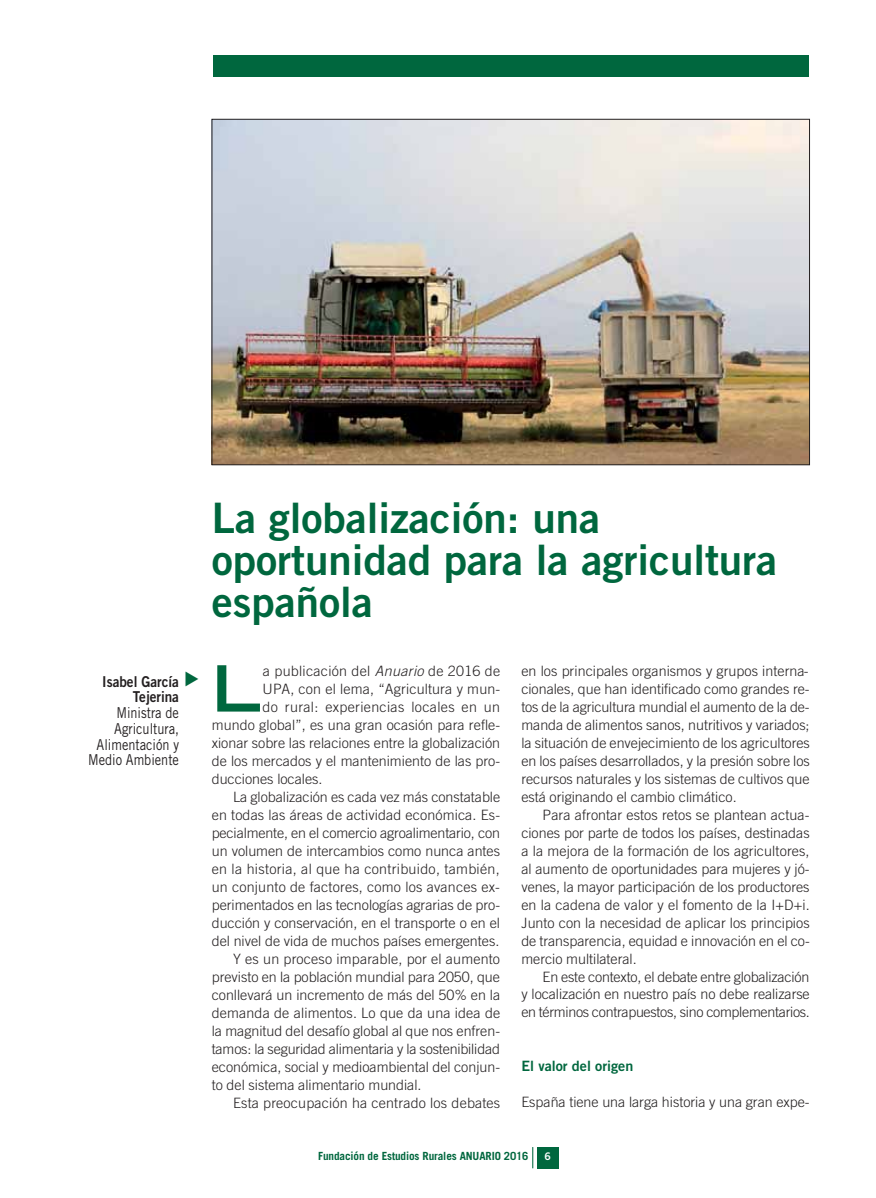
<style>
.page{position:relative;width:876px;height:1198px;background:#fff}
.page>*{position:absolute;margin:0;border:0;box-sizing:border-box;transform-origin:0 0}
.t1{font:700 expanded 63.75px "Trade Gothic LH";color:#00673e}
.t2{font:42px/42px "Trade Gothic Bold Two";color:#00673e}
.t3{font:15px/15.8px "Trade Gothic";color:#231f20;text-align:right;scale:.85 1}
.t4{font:15px/15.8px "Trade Gothic Bold Two";color:#231f20;text-align:right;scale:.9 1}
.t5{font:300 14.25px/18px "Trade Gothic";color:#231f20;text-align:justify}
.t6{font:300 14.25px "Trade Gothic";letter-spacing:.02em;color:#231f20}
.t7{font:300 14.25px "Trade Gothic";letter-spacing:.025em;color:#231f20}
.t8{font:14.25px "Trade Gothic Bold Two";color:#00673e}
.t9{font:700 11.25px "Trade Gothic";letter-spacing:-.01em;color:#00673e}
.t10{font:10.5px "Trade Gothic Bold Two";color:#fff}
.s1{font-style:italic}
</style>
<div class="page">
<div style="left:537px;top:1147px;width:21px;height:21px;background:#00673e"></div>
<svg style="left:532px;top:1147px;width:1px;height:21px"></svg>
<div style="left:213px;top:55px;width:595px;height:22px;background:#00673e"></div>
<img style="left:214px;top:121px;width:593px;height:342px">
<p class="t4" style="left:102px;top:675px;width:87px">Isabel García<br>Tejerina</p>
<p class="t3" style="left:88px;top:706px;width:108px">Ministra de<br>Agricultura,<br>Alimentación y<br>Medio Ambiente</p>
<h2 class="t2" style="left:212px;top:500px;width:567px">La globalización: una oportunidad para la agricultura española</h2>
<h1 class="t1" style="left:212px;top:665px;width:51px">L</h1>
<p class="t6" style="left:263px;top:665px;width:239px">a publicación del <span class="s1">Anuario</span> de 2016 de</p>
<p class="t5" style="left:262px;top:681px;width:239px">UPA, con el lema, “Agricultura y mun-</p>
<p class="t7" style="left:262px;top:701px;width:239px">do rural: experiencias locales en un</p>
<p class="t5" style="left:212px;top:717px;width:290px">mundo global”, es una gran ocasión para refle-</p>
<p class="t5" style="left:212px;top:735px;width:290px">xionar sobre las relaciones entre la globalización</p>
<p class="t5" style="left:212px;top:753px;width:290px">de los mercados y el mantenimiento de las pro-</p>
<p class="t5" style="left:212px;top:771px;width:112px">ducciones locales.</p>
<p class="t5" style="left:233px;top:789px;width:268px">La globalización es cada vez más constatable</p>
<p class="t5" style="left:212px;top:807px;width:290px">en todas las áreas de actividad económica. Es-</p>
<p class="t5" style="left:212px;top:825px;width:289px">pecialmente, en el comercio agroalimentario, con</p>
<p class="t5" style="left:212px;top:843px;width:290px">un volumen de intercambios como nunca antes</p>
<p class="t6" style="left:212px;top:863px;width:289px">en la historia, al que ha contribuido, también,</p>
<p class="t5" style="left:212px;top:879px;width:289px">un conjunto de factores, como los avances ex-</p>
<p class="t5" style="left:212px;top:897px;width:290px">perimentados en las tecnologías agrarias de pro-</p>
<p class="t5" style="left:212px;top:915px;width:290px">ducción y conservación, en el transporte o en el</p>
<p class="t5" style="left:212px;top:933px;width:289px">del nivel de vida de muchos países emergentes.</p>
<p class="t5" style="left:233px;top:951px;width:268px">Y es un proceso imparable, por el aumento</p>
<p class="t5" style="left:212px;top:969px;width:290px">previsto en la población mundial para 2050, que</p>
<p class="t5" style="left:212px;top:987px;width:290px">conllevará un incremento de más del 50% en la</p>
<p class="t5" style="left:212px;top:1005px;width:290px">demanda de alimentos. Lo que da una idea de</p>
<p class="t5" style="left:212px;top:1023px;width:290px">la magnitud del desafío global al que nos enfren-</p>
<p class="t5" style="left:212px;top:1041px;width:290px">tamos: la seguridad alimentaria y la sostenibilidad</p>
<p class="t5" style="left:212px;top:1059px;width:290px">económica, social y medioambiental del conjun-</p>
<p class="t5" style="left:212px;top:1077px;width:211px">to del sistema alimentario mundial.</p>
<p class="t5" style="left:233px;top:1095px;width:268px">Esta preocupación ha centrado los debates</p>
<p class="t5" style="left:521px;top:663px;width:290px">en los principales organismos y grupos interna&shy;cionales, que han identificado como grandes re&shy;tos de la agricultura mundial el aumento de la de&shy;manda de alimentos sanos, nutritivos y variados; la situación de envejecimiento de los agricultores en los países desarrollados, y la presión sobre los recursos naturales y los sistemas de cultivos que está originando el cambio climático.</p>
<p class="t5" style="left:521px;top:807px;width:290px;text-indent:21px">Para afrontar estos retos se plantean actua&shy;ciones por parte de todos los países, destinadas a la mejora de la formación de los agricultores, al aumento de oportunidades para mujeres y jó&shy;venes, la mayor participación de los productores en la cadena de valor y el fomento de la I+D+i.<br>Junto con la necesidad de aplicar los principios de transparencia, equidad e innovación en el co&shy;mercio multilateral.</p>
<p class="t5" style="left:521px;top:969px;width:290px;text-indent:21px">En este contexto, el debate entre globalización y localización en nuestro país no debe realizarse en términos contrapuestos, sino complementarios.</p>
<p class="t8" style="left:521px;top:1061px;width:113px">El valor del origen</p>
<p class="t5" style="left:521px;top:1095px;width:290px">España tiene una larga historia y una gran expe-</p>
<p class="t9" style="left:318px;top:1152px;width:212px">Fundación de Estudios Rurales ANUARIO 2016</p>
<p class="t10" style="left:544px;top:1153px;width:8px">6</p>
</div>
